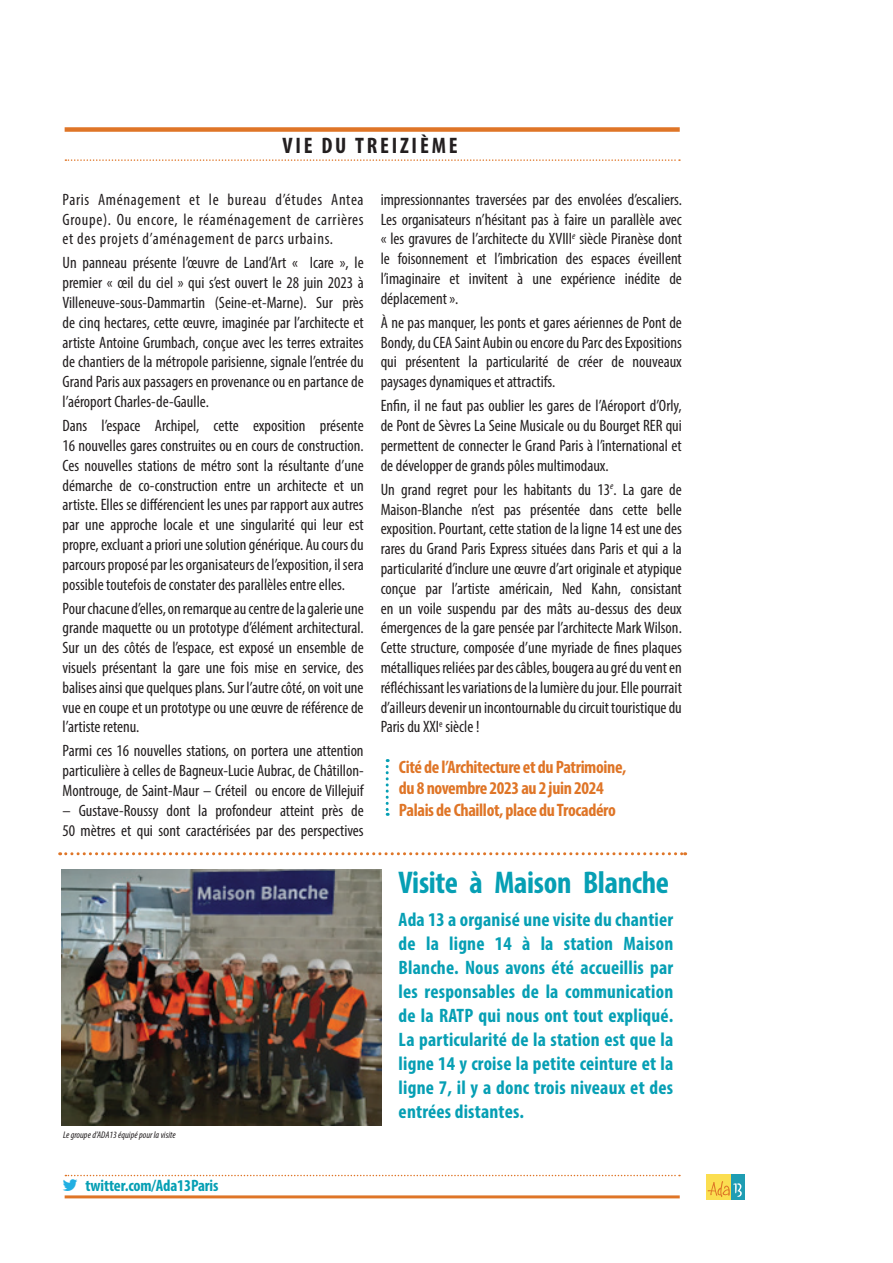
<style>
.page{position:relative;width:893px;height:1263px;background:#fff}
.page>*{position:absolute;margin:0;border:0;box-sizing:border-box;transform-origin:0 0}
.t1{font:700 condensed 31.5px "Myriad Pro";letter-spacing:-.01em;color:#069fb4}
.t2{font:700 condensed 22.5px "Myriad Pro";letter-spacing:.125em;color:#231f20}
.t3{font:700 condensed 19.5px/24px "Myriad Pro";letter-spacing:.01em;color:#069fb4;text-align:justify}
.t4{font:700 condensed 18px/21.6px "Myriad Pro";letter-spacing:-.02em;color:#df7527}
.t5{font:condensed 16.5px/19.8px "Myriad Pro";color:#231f20;text-align:justify}
.t6{font:700 condensed 16.5px "Myriad Pro";letter-spacing:-.01em;color:#069fb4}
.t7{font:italic condensed 9.6px "Myriad Pro";color:#231f20}
</style>
<div class="page">
<hr style="left:65px;top:1195px;width:615px;height:3px;background:#df7527">
<div style="left:707px;top:1175px;width:24px;height:25px;background:#fbde50"></div>
<div style="left:731px;top:1175px;width:13px;height:25px;background:#1f9db3"></div>
<svg style="left:707px;top:1181px;width:35px;height:16px"></svg>
<div style="left:65px;top:127px;width:615px;height:5px;background:#df7527"></div>
<svg style="left:65px;top:159px;width:615px;height:2px"></svg>
<svg style="left:60px;top:852px;width:626px;height:3px"></svg>
<svg style="left:386px;top:759px;width:3px;height:57px"></svg>
<img style="left:62px;top:870px;width:320px;height:255px">
<svg style="left:64px;top:1175px;width:616px;height:2px"></svg>
<h2 class="t2" style="left:282px;top:131px;width:177px">Vie du treizième</h2>
<p class="t5" style="left:63px;top:189px;width:303px">Paris Aménagement et le bureau d’études Antea Groupe). Ou encore, le réaménagement de carrières et des projets d’aménagement de parcs urbains.</p>
<p class="t5" style="left:63px;top:253px;width:303px">Un panneau présente l’œuvre de Land’Art « Icare », le premier « œil du ciel » qui s’est ouvert le 28 juin 2023 à Villeneuve-sous-Dammartin (Seine-et-Marne). Sur près de cinq hectares, cette œuvre, imaginée par l’architecte et artiste Antoine Grumbach, conçue avec les terres extraites de chantiers de la métropole parisienne, signale l’entrée du Grand Paris aux passagers en provenance ou en partance de l’aéroport Charles-de-Gaulle.</p>
<p class="t5" style="left:63px;top:416px;width:303px">Dans l’espace Archipel, cette exposition présente 16 nouvelles gares construites ou en cours de construction.<br>Ces nouvelles stations de métro sont la résultante d’une démarche de co-construction entre un architecte et un artiste. Elles se différencient les unes par rapport aux autres par une approche locale et une singularité qui leur est propre, excluant a priori une solution générique. Au cours du parcours proposé par les organisateurs de l’exposition, il sera possible toutefois de constater des parallèles entre elles.</p>
<p class="t5" style="left:63px;top:598px;width:303px">Pour chacune d’elles, on remarque au centre de la galerie une grande maquette ou un prototype d’élément architectural.<br>Sur un des côtés de l’espace, est exposé un ensemble de visuels présentant la gare une fois mise en service, des balises ainsi que quelques plans. Sur l’autre côté, on voit une vue en coupe et un prototype ou une œuvre de référence de l’artiste retenu.</p>
<p class="t5" style="left:63px;top:741px;width:303px">Parmi ces 16 nouvelles stations, on portera une attention particulière à celles de Bagneux-Lucie Aubrac, de Châtillon-Montrouge, de Saint-Maur – Créteil ou encore de Villejuif</p>
<p class="t5" style="left:63px;top:800px;width:303px">– Gustave-Roussy dont la profondeur atteint près de<br>50 mètres et qui sont caractérisées par des perspectives</p>
<p class="t7" style="left:63px;top:1129px;width:114px">Le groupe d’ADA13 équipé pour la visite</p>
<p class="t6" style="left:86px;top:1175px;width:134px">twitter.com/Ada13Paris</p>
<p class="t5" style="left:381px;top:189px;width:303px">impressionnantes traversées par des envolées d’escaliers.<br>Les organisateurs n’hésitant pas à faire un parallèle avec « les gravures de l’architecte du XVIII<sup>e</sup> siècle Piranèse dont le foisonnement et l’imbrication des espaces éveillent l’imaginaire et invitent à une expérience inédite de déplacement ».</p>
<p class="t5" style="left:381px;top:312px;width:303px">À ne pas manquer, les ponts et gares aériennes de Pont de Bondy, du CEA Saint Aubin ou encore du Parc des Expositions qui présentent la particularité de créer de nouveaux paysages dynamiques et attractifs.</p>
<p class="t5" style="left:381px;top:396px;width:303px">Enfin, il ne faut pas oublier les gares de l’Aéroport d’Orly, de Pont de Sèvres La Seine Musicale ou du Bourget RER qui permettent de connecter le Grand Paris à l’international et de développer de grands pôles multimodaux.</p>
<p class="t5" style="left:381px;top:479px;width:303px">Un grand regret pour les habitants du 13<sup>e</sup>. La gare de Maison-Blanche n’est pas présentée dans cette belle exposition. Pourtant, cette station de la ligne 14 est une des rares du Grand Paris Express situées dans Paris et qui a la particularité d’inclure une œuvre d’art originale et atypique conçue par l’artiste américain, Ned Kahn, consistant en un voile suspendu par des mâts au-dessus des deux émergences de la gare pensée par l’architecte Mark Wilson.<br>Cette structure, composée d’une myriade de fines plaques métalliques reliées par des câbles, bougera au gré du vent en réfléchissant les variations de la lumière du jour. Elle pourrait d’ailleurs devenir un incontournable du circuit touristique du Paris du XXI<sup>e</sup> siècle !</p>
<p class="t4" style="left:399px;top:755px;width:229px">Cité de l’Architecture et du Patrimoine, du 8 novembre 2023 au 2 juin 2024<br>Palais de Chaillot, place du Trocadéro</p>
<h1 class="t1" style="left:399px;top:863px;width:272px">Visite à Maison Blanche</h1>
<p class="t3" style="left:399px;top:907px;width:276px">Ada 13 a organisé une visite du chantier de la ligne 14 à la station Maison Blanche. Nous avons été accueillis par les responsables de la communication de la RATP qui nous ont tout expliqué.<br>La particularité de la station est que la ligne 14 y croise la petite ceinture et la ligne 7, il y a donc trois niveaux et des entrées distantes.</p>
</div>
